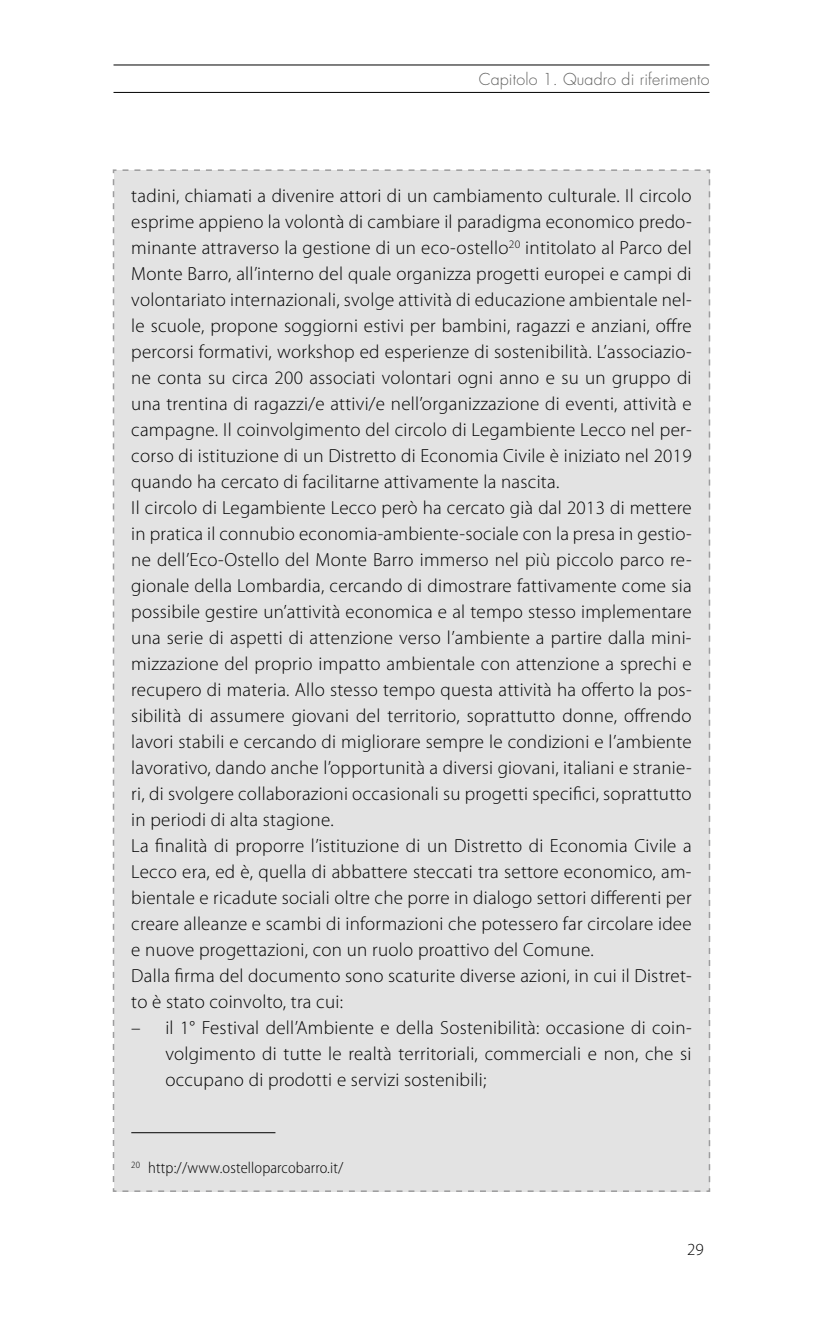
<style>
.page{position:relative;width:823px;height:1333px;background:#fff}
.page>*{position:absolute;margin:0;border:0;box-sizing:border-box;transform-origin:0 0}
.t1{font:300 19px/26px "Myriad Pro";letter-spacing:.015em;color:#000}
.t2{font:300 17px "Myriad Pro";color:#000}
.t3{font:300 semi-condensed 16px "Myriad Pro";letter-spacing:.01em;color:#000}
.t4{font:300 16px "Futura Std";letter-spacing:.01em;color:#626261}
</style>
<div class="page">
<hr style="left:113px;top:65px;width:596px;height:1px;background:#000">
<hr style="left:113px;top:92px;width:596px;height:1px;background:#000">
<div style="left:112px;top:169px;width:598px;height:1023px;background:#e3e3e3"></div>
<p class="t4" style="left:478px;top:70px;width:232px">Capitolo 1. Quadro di riferimento</p>
<p class="t1" style="left:131px;top:183px;width:561px">tadini, chiamati a divenire attori di un cambiamento culturale. Il circolo esprime appieno la volontà di cambiare il paradigma economico predo&shy;minante attraverso la gestione di un eco-ostello<sup>20</sup> intitolato al Parco del Monte Barro, all’interno del quale organizza progetti europei e campi di volontariato internazionali, svolge attività di educazione ambientale nel&shy;le scuole, propone soggiorni estivi per bambini, ragazzi e anziani, offre percorsi formativi, workshop ed esperienze di sostenibilità. L’associazio&shy;ne conta su circa 200 associati volontari ogni anno e su un gruppo di una trentina di ragazzi/e attivi/e nell’organizzazione di eventi, attività e campagne. Il coinvolgimento del circolo di Legambiente Lecco nel per&shy;corso di istituzione di un Distretto di Economia Civile è iniziato nel 2019 quando ha cercato di facilitarne attivamente la nascita.<br>Il circolo di Legambiente Lecco però ha cercato già dal 2013 di mettere in pratica il connubio economia-ambiente-sociale con la presa in gestio&shy;ne dell’Eco-Ostello del Monte Barro immerso nel più piccolo parco re&shy;gionale della Lombardia, cercando di dimostrare fattivamente come sia possibile gestire un’attività economica e al tempo stesso implementare una serie di aspetti di attenzione verso l’ambiente a partire dalla mini&shy;mizzazione del proprio impatto ambientale con attenzione a sprechi e recupero di materia. Allo stesso tempo questa attività ha offerto la pos&shy;sibilità di assumere giovani del territorio, soprattutto donne, offrendo lavori stabili e cercando di migliorare sempre le condizioni e l’ambiente lavorativo, dando anche l’opportunità a diversi giovani, italiani e stranie&shy;ri, di svolgere collaborazioni occasionali su progetti specifici, soprattutto in periodi di alta stagione.<br>La finalità di proporre l’istituzione di un Distretto di Economia Civile a Lecco era, ed è, quella di abbattere steccati tra settore economico, am&shy;bientale e ricadute sociali oltre che porre in dialogo settori differenti per creare alleanze e scambi di informazioni che potessero far circolare idee e nuove progettazioni, con un ruolo proattivo del Comune.<br>Dalla firma del documento sono scaturite diverse azioni, in cui il Distret&shy;to è stato coinvolto, tra cui:</p>
<p class="t1" style="left:165px;top:1015px;width:527px;text-align:justify;text-indent:-34px">– il 1° Festival dell’Ambiente e della Sostenibilità: occasione di coin&shy;volgimento di tutte le realtà territoriali, commerciali e non, che si occupano di prodotti e servizi sostenibili;</p>
<p class="t3" style="left:131px;top:1159px;width:213px"><sup>20</sup> http://www.ostelloparcobarro.it/</p>
<p class="t2" style="left:686px;top:1239px;width:18px">29</p>
</div>
